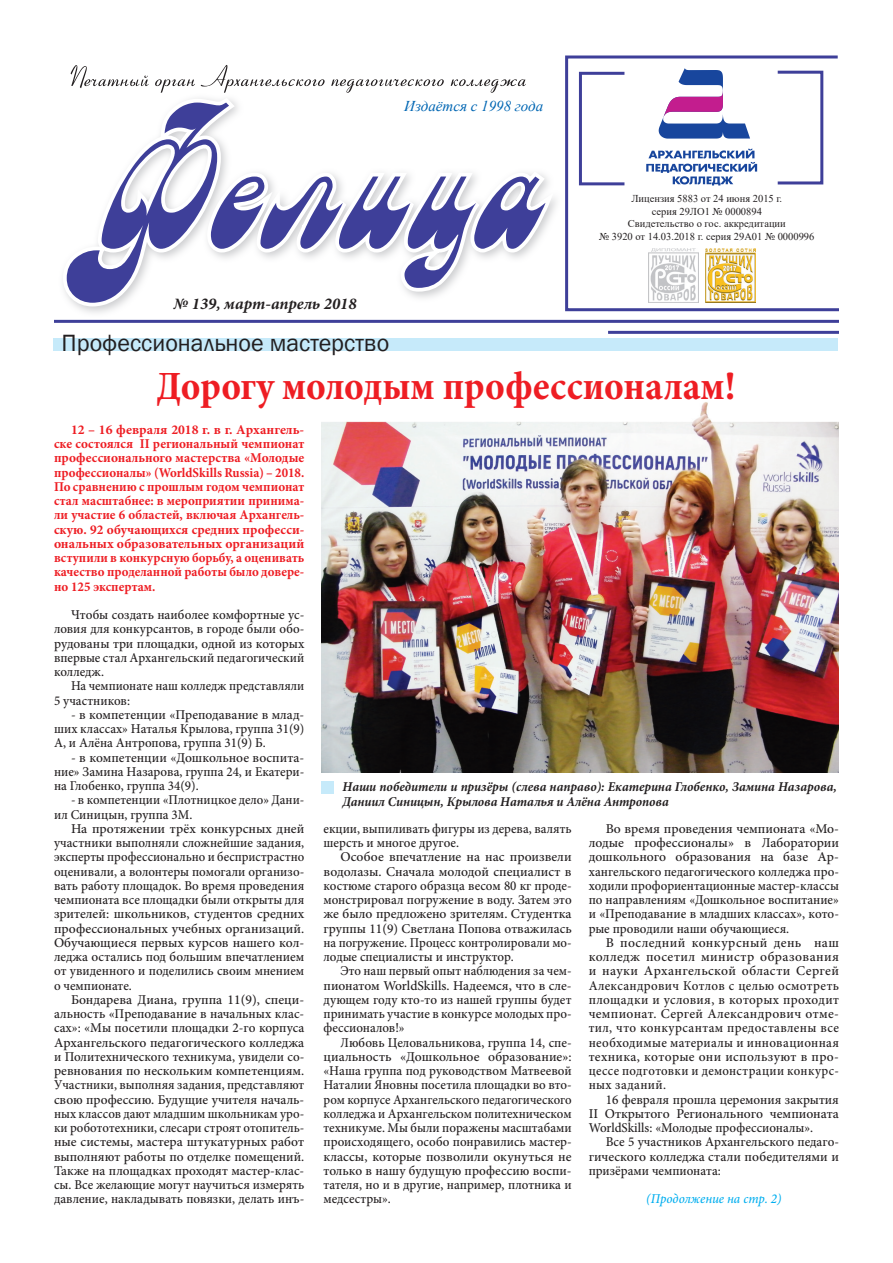
<style>
.page{position:relative;width:893px;height:1263px;background:#fff}
.page>*{position:absolute;margin:0;border:0;box-sizing:border-box;transform-origin:0 0}
.t1{font:700 condensed 40.5px "Minion Pro";color:#ee1d23}
.t2{font:24.15px "Franklin Gothic";color:#231f20}
.t3{font:italic 700 16.5px "Minion Pro";color:#231f20}
.t4{font:italic 15px "Times New Roman";color:#0166b3}
.t5{font:500 13.5px/14.2px "Minion Pro";color:#231f20;text-align:justify}
.t6{font:700 13.5px/14.2px "Minion Pro";color:#ee1d23;text-align:justify}
.t7{font:500 13.5px/14.2px "Minion Pro";color:#231f20;scale:.95 1}
.t8{font:italic 700 13.5px/14.2px "Minion Pro";color:#231f20;scale:.96 1}
.t9{font:500 13.5px/14.2px "Minion Pro";color:#231f20;scale:.94 1}
.t10{font:italic 500 13.5px "Minion Pro";color:#00aeef;scale:.96 1}
.t11{font:10.5px/12.6px "Times New Roman";color:#231f20;text-align:center}
</style>
<div class="page">
<img style="left:321px;top:402px;width:518px;height:371px">
<svg style="left:63px;top:98px;width:493px;height:213px"></svg>
<svg style="left:67px;top:103px;width:479px;height:200px"></svg>
<svg style="left:71px;top:65px;width:455px;height:28px"></svg>
<hr style="left:54px;top:320px;width:785px;height:3px;background:#3e3f99">
<hr style="left:608px;top:331px;width:231px;height:3px;background:#3e3f99">
<svg style="left:565px;top:55px;width:274px;height:257px"></svg>
<div style="left:579px;top:72px;width:47px;height:113px;border:3px solid #3e3f99"></div>
<div style="left:776px;top:71px;width:47px;height:113px;border:3px solid #3e3f99"></div>
<svg style="left:646px;top:149px;width:111px;height:36px"></svg>
<svg style="left:659px;top:68px;width:91px;height:71px"></svg>
<div style="left:53px;top:338px;width:785px;height:13px;background:#c6eafa"></div>
<img style="left:648px;top:248px;width:50px;height:55px">
<img style="left:705px;top:248px;width:50px;height:55px">
<div style="left:321px;top:781px;width:13px;height:13px;background:#c6eafa"></div>
<p class="t4" style="left:404px;top:96px;width:140px">Издаётся с 1998 года</p>
<p class="t3" style="left:174px;top:292px;width:184px">№ 139, март-апрель 2018</p>
<p class="t11" style="left:599px;top:192px;width:217px">Лицензия 5883 от 24 июня 2015 г.<br>серия 29ЛО1 № 0000894<br>Свидетельство о гос. аккредитации<br>№ 3920 от 14.03.2018 г. серия 29А01 № 0000996</p>
<h2 class="t2" style="left:62px;top:328px;width:329px">Профессиональное мастерство</h2>
<h1 class="t1" style="left:156px;top:358px;width:581px">Дорогу молодым профессионалам!</h1>
<p class="t6" style="left:54px;top:422px;width:252px;text-indent:17px">12 – 16 февраля 2018 г. в г. Архангель&shy;ске состоялся II региональный чемпионат профессионального мастерства «Молодые профессионалы» (WorldSkills Russia) – 2018.<br>По сравнению с прошлым годом чемпионат стал масштабнее: в мероприятии принима&shy;ли участие 6 областей, включая Архангель&shy;скую. 92 обучающихся средних професси&shy;ональных образовательных организаций вступили в конкурсную борьбу, а оценивать качество проделанной работы было довере&shy;но 125 экспертам.</p>
<p class="t5" style="left:54px;top:608px;width:252px;text-indent:17px">Чтобы создать наиболее комфортные ус&shy;ловия для конкурсантов, в городе были обо&shy;рудованы три площадки, одной из которых впервые стал Архангельский педагогический колледж.</p>
<p class="t9" style="left:54px;top:679px;width:268px;text-indent:17px">На чемпионате наш колледж представляли<br>5 участников:</p>
<p class="t5" style="left:54px;top:707px;width:252px;text-indent:17px">- в компетенции «Преподавание в млад&shy;ших классах» Наталья Крылова, группа 31(9)<br>А, и Алёна Антропова, группа 31(9) Б.</p>
<p class="t5" style="left:54px;top:750px;width:252px;text-indent:17px">- в компетенции «Дошкольное воспита&shy;ние» Замина Назарова, группа 24, и Екатери&shy;на Глобенко, группа 34(9).</p>
<p class="t7" style="left:54px;top:793px;width:265px;text-indent:17px">- в компетенции «Плотницкое дело» Дани&shy;ил Синицын, группа 3М.</p>
<p class="t5" style="left:54px;top:821px;width:252px;text-indent:17px">На протяжении трёх конкурсных дней участники выполняли сложнейшие задания, эксперты профессионально и беспристрастно оценивали, а волонтеры помогали организо&shy;вать работу площадок. Во время проведения чемпионата все площадки были открыты для зрителей: школьников, студентов средних профессиональных учебных организаций.<br>Обучающиеся первых курсов нашего кол&shy;леджа остались под большим впечатлением от увиденного и поделились своим мнением о чемпионате.</p>
<p class="t5" style="left:54px;top:992px;width:252px;text-indent:17px">Бондарева Диана, группа 11(9), специ&shy;альность «Преподавание в начальных клас&shy;сах»: «Мы посетили площадки 2-го корпуса Архангельского педагогического колледжа и Политехнического техникума, увидели со&shy;ревнования по нескольким компетенциям.<br>Участники, выполняя задания, представляют свою профессию. Будущие учителя началь&shy;ных классов дают младшим школьникам уро&shy;ки робототехники, слесари строят отопитель&shy;ные системы, мастера штукатурных работ выполняют работы по отделке помещений.<br>Также на площадках проходят мастер-клас&shy;сы. Все желающие могут научиться измерять давление, накладывать повязки, делать инъ-</p>
<p class="t8" style="left:343px;top:780px;width:516px">Наши победители и призёры (слева направо): Екатерина Глобенко, Замина Назарова,<br>Даниил Синицын, Крылова Наталья и Алёна Антропова</p>
<p class="t7" style="left:323px;top:821px;width:263px">екции, выпиливать фигуры из дерева, валять шерсть и многое другое.</p>
<p class="t5" style="left:323px;top:850px;width:250px;text-indent:17px">Особое впечатление на нас произвели водолазы. Сначала молодой специалист в костюме старого образца весом 80 кг проде&shy;монстрировал погружение в воду. Затем это же было предложено зрителям. Студентка группы 11(9) Светлана Попова отважилась на погружение. Процесс контролировали мо&shy;лодые специалисты и инструктор.</p>
<p class="t7" style="left:323px;top:964px;width:263px;text-align:justify;text-indent:17px">Это наш первый опыт наблюдения за чем&shy;пионатом WorldSkills. Надеемся, что в сле&shy;дующем году кто-то из нашей группы будет принимать участие в конкурсе молодых про&shy;фессионалов!»</p>
<p class="t5" style="left:323px;top:1035px;width:250px;text-indent:17px">Любовь Целовальникова, группа 14, спе&shy;циальность «Дошкольное образование»: «Наша группа под руководством Матвеевой Наталии Яновны посетила площадки во вто&shy;ром корпусе Архангельского педагогического колледжа и Архангельском политехническом техникуме. Мы были поражены масштабами происходящего, особо понравились мастер&shy;классы, которые позволили окунуться не только в нашу будущую профессию воспи&shy;тателя, но и в другие, например, плотника и медсестры».</p>
<p class="t5" style="left:589px;top:821px;width:252px;text-indent:17px">Во время проведения чемпионата «Мо&shy;лодые профессионалы» в Лаборатории дошкольного образования на базе Ар&shy;хангельского педагогического колледжа про&shy;ходили профориентационные мастер-классы по направлениям «Дошкольное воспитание» и «Преподавание в младших классах», кото&shy;рые проводили наши обучающиеся.</p>
<p class="t5" style="left:589px;top:935px;width:252px;text-indent:17px">В последний конкурсный день наш колледж посетил министр образования и науки Архангельской области Сергей Александрович Котлов с целью осмотреть площадки и условия, в которых проходит чемпионат. Сергей Александрович отме&shy;тил, что конкурсантам предоставлены все необходимые материалы и инновационная техника, которые они используют в про&shy;цессе подготовки и демонстрации конкурс&shy;ных заданий.</p>
<p class="t5" style="left:589px;top:1092px;width:252px;text-indent:17px">16 февраля прошла церемония закрытия II Открытого Регионального чемпионата WorldSkills: «Молодые профессионалы».</p>
<p class="t5" style="left:589px;top:1135px;width:252px;text-indent:17px">Все 5 участников Архангельского педаго&shy;гического колледжа стали победителями и призёрами чемпионата:</p>
<p class="t10" style="left:646px;top:1189px;width:142px">(Продолжение на стр. 2)</p>
</div>
